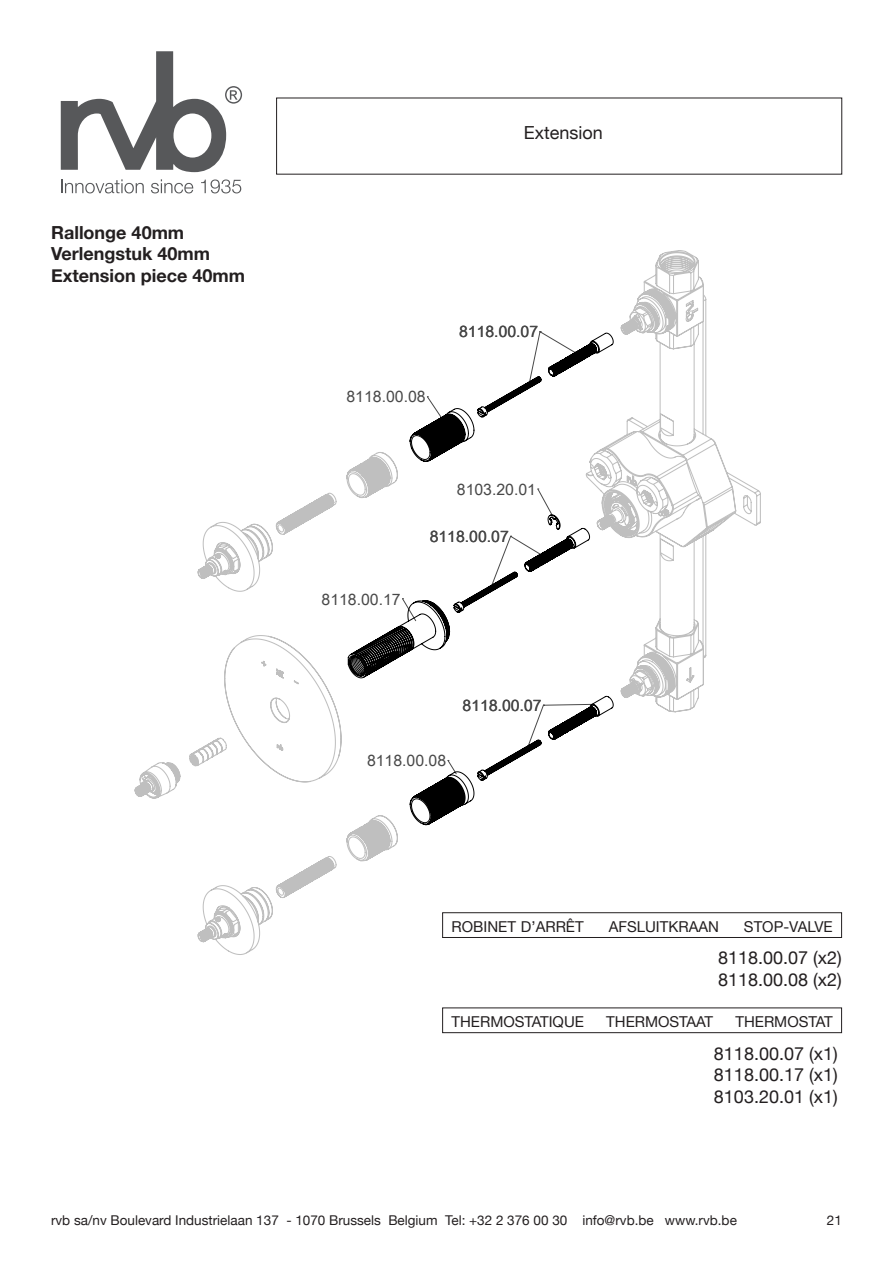
<style>
.page{position:relative;width:893px;height:1263px;background:#fff}
.page>*{position:absolute;margin:0;border:0;box-sizing:border-box;transform-origin:0 0}
.t1{font:18px "Helvetica Neue";color:#231f20}
.t2{font:700 18px "Helvetica Neue";color:#231f20}
.t3{font:15.75px "Arial Unicode MS";color:#484848}
.Bulles{font:15px "Helvetica Neue";color:#231f20}
.t4{font:13.5px "Helvetica Neue";color:#231f20}
.t5{font:13.2px "Arial Unicode MS";color:#000}
</style>
<div class="page">
<svg style="left:61px;top:51px;width:181px;height:121px"></svg>
<svg style="left:61px;top:179px;width:83px;height:14px"></svg>
<svg style="left:151px;top:179px;width:42px;height:14px"></svg>
<svg style="left:201px;top:179px;width:40px;height:14px"></svg>
<svg style="left:427px;top:331px;width:130px;height:483px"></svg>
<svg style="left:134px;top:414px;width:314px;height:620px"></svg>
<svg style="left:557px;top:250px;width:204px;height:489px"></svg>
<div style="left:443px;top:913px;width:399px;height:24px;background:#fff"></div>
<div style="left:442px;top:912px;width:400px;height:26px;border:1px solid #231f20"></div>
<div style="left:443px;top:1008px;width:399px;height:25px;background:#fff"></div>
<div style="left:442px;top:1007px;width:400px;height:26px;border:1px solid #231f20"></div>
<p class="t2" style="left:51px;top:221px;width:135px">Rallonge 40mm</p>
<p class="t2" style="left:51px;top:243px;width:160px">Verlengstuk 40mm</p>
<p class="t2" style="left:51px;top:264px;width:195px">Extension piece 40mm</p>
<p class="t1" style="left:524px;top:122px;width:81px">Extension</p>
<p class="t3" style="left:346px;top:385px;width:81px">8118.00.08</p>
<p class="t3" style="left:459px;top:320px;width:81px">8118.00.07</p>
<p class="t3" style="left:457px;top:478px;width:81px">8103.20.01</p>
<p class="t5" style="left:459px;top:490px;width:16px">16</p>
<p class="t3" style="left:322px;top:587px;width:81px">8118.00.17</p>
<p class="t3" style="left:430px;top:525px;width:81px">8118.00.07</p>
<p class="t3" style="left:463px;top:694px;width:81px">8118.00.07</p>
<p class="t3" style="left:367px;top:749px;width:81px">8118.00.08</p>
<p class="Bulles" style="left:451px;top:917px;width:134px">ROBINET D’ARRÊT</p>
<p class="Bulles" style="left:609px;top:917px;width:112px">AFSLUITKRAAN</p>
<p class="Bulles" style="left:744px;top:917px;width:90px">STOP-VALVE</p>
<p class="t1" style="left:718px;top:947px;width:125px">8118.00.07 (x2)</p>
<p class="t1" style="left:718px;top:969px;width:125px">8118.00.08 (x2)</p>
<p class="Bulles" style="left:451px;top:1012px;width:134px">THERMOSTATIQUE</p>
<p class="Bulles" style="left:606px;top:1012px;width:108px">THERMOSTAAT</p>
<p class="Bulles" style="left:735px;top:1012px;width:99px">THERMOSTAT</p>
<p class="t1" style="left:714px;top:1042px;width:125px">8118.00.07 (x1)</p>
<p class="t1" style="left:714px;top:1064px;width:125px">8118.00.17 (x1)</p>
<p class="t1" style="left:714px;top:1085px;width:125px">8103.20.01 (x1)</p>
<p class="t4" style="left:51px;top:1212px;width:687px">rvb sa/nv Boulevard Industrielaan 137 - 1070 Brussels Belgium Tel: +32 2 376 00 30 info@rvb.be www.rvb.be</p>
<p class="t4" style="left:827px;top:1212px;width:17px">21</p>
</div>
